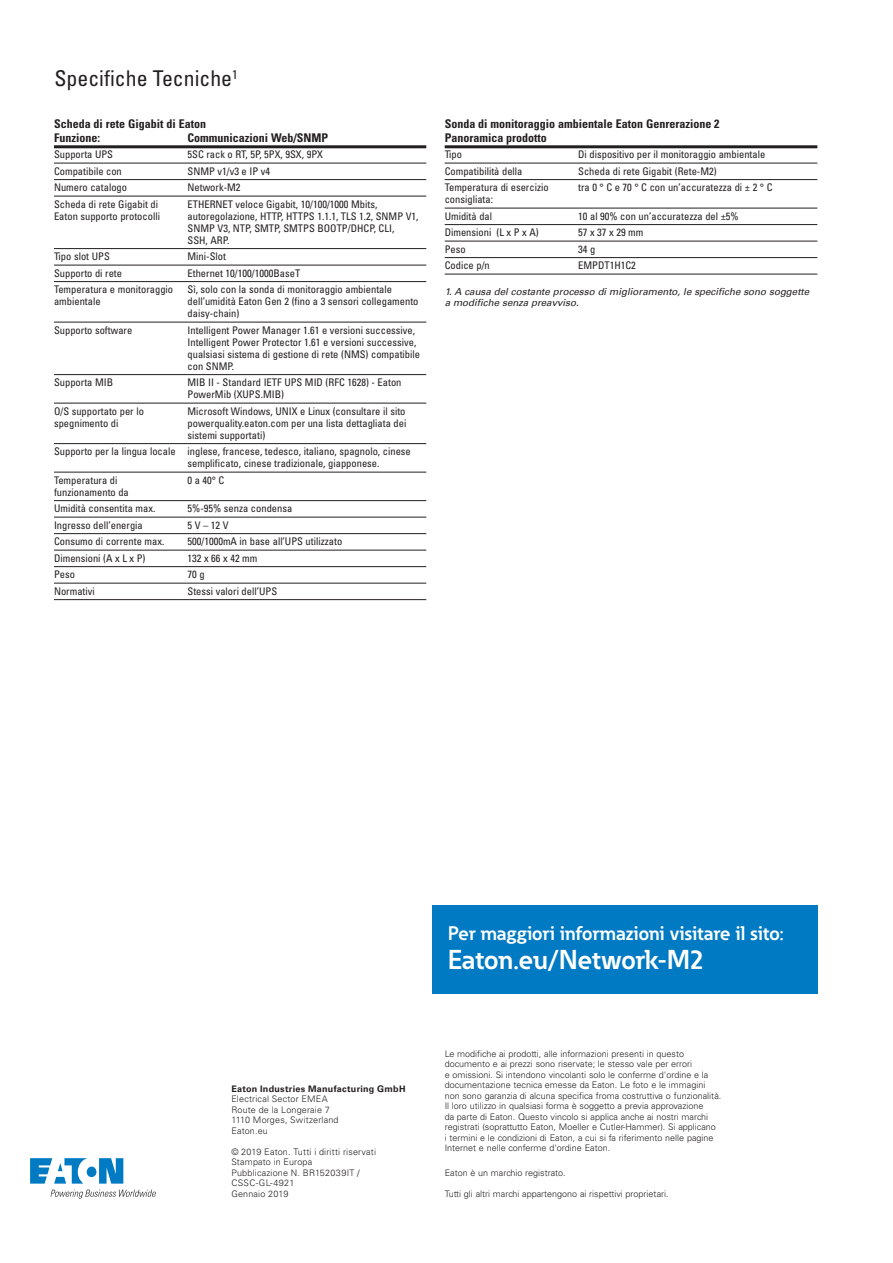
<style>
.page{position:relative;width:893px;height:1263px;background:#fff}
.page>*{position:absolute;margin:0;border:0;box-sizing:border-box;transform-origin:0 0}
.t1{font:700 27px "Eaton";letter-spacing:-.01em;color:#fff}
.t2{font:condensed 21.75px "Univers LT Std";color:#231f20}
.t3{font:700 19.5px "Eaton";letter-spacing:-.005em;color:#fff}
.t4{font:700 condensed 12px/13.5px "Univers LT Std";color:#231f20}
.t5{font:condensed 10.5px/12px "Univers LT Std";color:#231f20}
.t6{font:italic 9.75px/11.7px "EATON Univers";color:#231f20}
.t7{font:300 9px/10.5px "Univers LT Std";color:#231f20}
.t8{font:300 9px/10.5px "Univers LT Std";letter-spacing:.02em;color:#231f20}
.t9{font:700 9px "EATON Univers";letter-spacing:.03em;color:#231f20}
</style>
<div class="page">
<svg style="left:30px;top:1158px;width:93px;height:25px"></svg>
<svg style="left:51px;top:1190px;width:105px;height:8px"></svg>
<div style="left:432px;top:905px;width:385px;height:89px;background:#007ac3"></div>
<hr style="left:54px;top:145px;width:372px;height:3px;background:#231f20">
<hr style="left:54px;top:163px;width:372px;height:1px;background:#231f20">
<hr style="left:54px;top:179px;width:372px;height:1px;background:#231f20">
<hr style="left:54px;top:196px;width:372px;height:1px;background:#231f20">
<hr style="left:54px;top:248px;width:372px;height:1px;background:#231f20">
<hr style="left:54px;top:265px;width:372px;height:1px;background:#231f20">
<hr style="left:54px;top:281px;width:372px;height:1px;background:#231f20">
<hr style="left:54px;top:322px;width:372px;height:1px;background:#231f20">
<hr style="left:54px;top:374px;width:372px;height:1px;background:#231f20">
<hr style="left:54px;top:403px;width:372px;height:1px;background:#231f20">
<hr style="left:54px;top:443px;width:372px;height:1px;background:#231f20">
<hr style="left:54px;top:472px;width:372px;height:1px;background:#231f20">
<hr style="left:54px;top:500px;width:372px;height:1px;background:#231f20">
<hr style="left:54px;top:517px;width:372px;height:1px;background:#231f20">
<hr style="left:54px;top:533px;width:372px;height:1px;background:#231f20">
<hr style="left:54px;top:550px;width:372px;height:1px;background:#231f20">
<hr style="left:54px;top:566px;width:372px;height:1px;background:#231f20">
<hr style="left:54px;top:583px;width:372px;height:1px;background:#231f20">
<hr style="left:54px;top:599px;width:372px;height:1px;background:#231f20">
<hr style="left:445px;top:145px;width:372px;height:3px;background:#231f20">
<hr style="left:445px;top:163px;width:372px;height:1px;background:#231f20">
<hr style="left:445px;top:179px;width:372px;height:1px;background:#231f20">
<hr style="left:445px;top:208px;width:372px;height:1px;background:#231f20">
<hr style="left:445px;top:224px;width:372px;height:1px;background:#231f20">
<hr style="left:445px;top:241px;width:372px;height:1px;background:#231f20">
<hr style="left:445px;top:257px;width:372px;height:1px;background:#231f20">
<hr style="left:445px;top:274px;width:372px;height:1px;background:#231f20">
<h2 class="t2" style="left:55px;top:65px;width:185px">Specifiche Tecniche<sup>1</sup></h2>
<p class="t4" style="left:54px;top:117px;width:153px">Scheda di rete Gigabit di Eaton<br>Funzione:</p>
<p class="t4" style="left:188px;top:131px;width:142px">Communicazioni Web/SNMP</p>
<p class="t5" style="left:54px;top:148px;width:61px">Supporta UPS</p>
<p class="t5" style="left:187px;top:148px;width:137px">5SC rack o RT, 5P, 5PX, 9SX, 9PX</p>
<p class="t5" style="left:54px;top:165px;width:69px">Compatibile con</p>
<p class="t5" style="left:187px;top:165px;width:84px">SNMP v1/v3 e IP v4</p>
<p class="t5" style="left:54px;top:181px;width:75px">Numero catalogo</p>
<p class="t5" style="left:187px;top:181px;width:55px">Network-M2</p>
<p class="t5" style="left:54px;top:198px;width:106px">Scheda di rete Gigabit di</p>
<p class="t5" style="left:187px;top:198px;width:191px">ETHERNET veloce Gigabit, 10/100/1000 Mbits,</p>
<p class="t5" style="left:54px;top:210px;width:108px">Eaton supporto protocolli</p>
<p class="t5" style="left:187px;top:210px;width:233px">autoregolazione, HTTP, HTTPS 1.1.1, TLS 1.2, SNMP V1,<br>SNMP V3, NTP, SMTP, SMTPS BOOTP/DHCP, CLI,<br>SSH, ARP.</p>
<p class="t5" style="left:54px;top:250px;width:57px">Tipo slot UPS</p>
<p class="t5" style="left:187px;top:250px;width:40px">Mini-Slot</p>
<p class="t5" style="left:54px;top:267px;width:70px">Supporto di rete</p>
<p class="t5" style="left:187px;top:267px;width:114px">Ethernet 10/100/1000BaseT</p>
<p class="t5" style="left:54px;top:283px;width:121px">Temperatura e monitoraggio</p>
<p class="t5" style="left:187px;top:283px;width:206px">Sì, solo con la sonda di monitoraggio ambientale</p>
<p class="t5" style="left:54px;top:295px;width:48px">ambientale</p>
<p class="t5" style="left:187px;top:295px;width:233px">dell’umidità Eaton Gen 2 (fino a 3 sensori collegamento daisy-chain)</p>
<p class="t5" style="left:54px;top:324px;width:80px">Supporto software</p>
<p class="t5" style="left:187px;top:324px;width:234px">Intelligent Power Manager 1.61 e versioni successive, Intelligent Power Protector 1.61 e versioni successive, qualsiasi sistema di gestione di rete (NMS) compatibile con SNMP.</p>
<p class="t5" style="left:54px;top:376px;width:61px">Supporta MIB</p>
<p class="t5" style="left:187px;top:376px;width:216px">MIB II - Standard IETF UPS MID (RFC 1628) - Eaton<br>PowerMib (XUPS.MIB)</p>
<p class="t5" style="left:54px;top:405px;width:91px">O/S supportato per lo</p>
<p class="t5" style="left:187px;top:405px;width:219px">Microsoft Windows, UNIX e Linux (consultare il sito</p>
<p class="t5" style="left:54px;top:417px;width:66px">spegnimento di</p>
<p class="t5" style="left:187px;top:417px;width:220px">powerquality.eaton.com per una lista dettagliata dei sistemi supportati)</p>
<p class="t5" style="left:187px;top:445px;width:225px;text-indent:-133px">Supporto per la lingua locale inglese, francese, tedesco, italiano, spagnolo, cinese semplificato, cinese tradizionale, giapponese.</p>
<p class="t5" style="left:54px;top:474px;width:65px">Temperatura di</p>
<p class="t5" style="left:187px;top:474px;width:38px">0 a 40° C</p>
<p class="t5" style="left:54px;top:484px;width:103px;line-height:16.5px">funzionamento da<br>Umidità consentita max.</p>
<p class="t5" style="left:187px;top:502px;width:106px">5%-95% senza condensa</p>
<p class="t5" style="left:54px;top:519px;width:90px">Ingresso dell’energia</p>
<p class="t5" style="left:187px;top:519px;width:43px">5 V – 12 V</p>
<p class="t5" style="left:54px;top:535px;width:112px">Consumo di corrente max.</p>
<p class="t5" style="left:187px;top:535px;width:156px">500/1000mA in base all’UPS utilizzato</p>
<p class="t5" style="left:54px;top:552px;width:93px">Dimensioni (A x L x P)</p>
<p class="t5" style="left:187px;top:552px;width:71px">132 x 66 x 42 mm</p>
<p class="t5" style="left:54px;top:568px;width:22px">Peso</p>
<p class="t5" style="left:187px;top:568px;width:19px">70 g</p>
<p class="t5" style="left:54px;top:585px;width:42px">Normativi</p>
<p class="t5" style="left:187px;top:585px;width:91px">Stessi valori dell’UPS</p>
<p class="t4" style="left:445px;top:117px;width:276px">Sonda di monitoraggio ambientale Eaton Genrerazione 2<br>Panoramica prodotto</p>
<p class="t5" style="left:445px;top:148px;width:19px">Tipo</p>
<p class="t5" style="left:578px;top:148px;width:189px">Di dispositivo per il monitoraggio ambientale</p>
<p class="t5" style="left:445px;top:165px;width:79px">Compatibilità della</p>
<p class="t5" style="left:578px;top:165px;width:140px">Scheda di rete Gigabit (Rete-M2)</p>
<p class="t5" style="left:445px;top:181px;width:106px">Temperatura di esercizio</p>
<p class="t5" style="left:578px;top:181px;width:196px">tra 0 ° C e 70 ° C con un’accuratezza di ± 2 ° C</p>
<p class="t5" style="left:445px;top:191px;width:50px;line-height:16.5px">consigliata:<br>Umidità dal</p>
<p class="t5" style="left:578px;top:210px;width:162px">10 al 90% con un’accuratezza del ±5%</p>
<p class="t5" style="left:445px;top:226px;width:96px">Dimensioni (L x P x A)</p>
<p class="t5" style="left:578px;top:226px;width:67px">57 x 37 x 29 mm</p>
<p class="t5" style="left:445px;top:243px;width:22px">Peso</p>
<p class="t5" style="left:578px;top:243px;width:19px">34 g</p>
<p class="t5" style="left:445px;top:259px;width:47px">Codice p/n</p>
<p class="t5" style="left:578px;top:259px;width:59px">EMPDT1H1C2</p>
<p class="t6" style="left:445px;top:286px;width:366px">1. A causa del costante processo di miglioramento, le specifiche sono soggette a modifiche senza preavviso.</p>
<p class="t9" style="left:231px;top:1083px;width:176px">Eaton Industries Manufacturing GmbH</p>
<p class="t8" style="left:231px;top:1094px;width:109px">Electrical Sector EMEA<br>Route de la Longeraie 7<br>1110 Morges, Switzerland<br>Eaton.eu</p>
<p class="t8" style="left:231px;top:1146px;width:146px">© 2019 Eaton. Tutti i diritti riservati<br>Stampato in Europa<br>Pubblicazione N. BR152039IT /<br>CSSC-GL-4921<br>Gennaio 2019</p>
<h3 class="t3" style="left:448px;top:921px;width:337px">Per maggiori informazioni visitare il sito:</h3>
<h1 class="t1" style="left:448px;top:943px;width:258px">Eaton.eu/Network-M2</h1>
<p class="t7" style="left:445px;top:1048px;width:278px">Le modifiche ai prodotti, alle informazioni presenti in questo documento e ai prezzi sono riservate; le stesso vale per errori<br>e omissioni. Si intendono vincolanti solo le conferme d'ordine e la documentazione tecnica emesse da Eaton. Le foto e le immagini non sono garanzia di alcuna specifica froma costruttiva o funzionalità.<br>Il loro utilizzo in qualsiasi forma è soggetto a previa approvazione<br>da parte di Eaton. Questo vincolo si applica anche ai nostri marchi registrati (soprattutto Eaton, Moeller e Cutler-Hammer). Si applicano<br>i termini e le condizioni di Eaton, a cui si fa riferimento nelle pagine Internet e nelle conferme d'ordine Eaton.</p>
<p class="t7" style="left:445px;top:1167px;width:123px">Eaton è un marchio registrato.</p>
<p class="t7" style="left:445px;top:1188px;width:226px">Tutti gli altri marchi appartengono ai rispettivi proprietari.</p>
</div>
